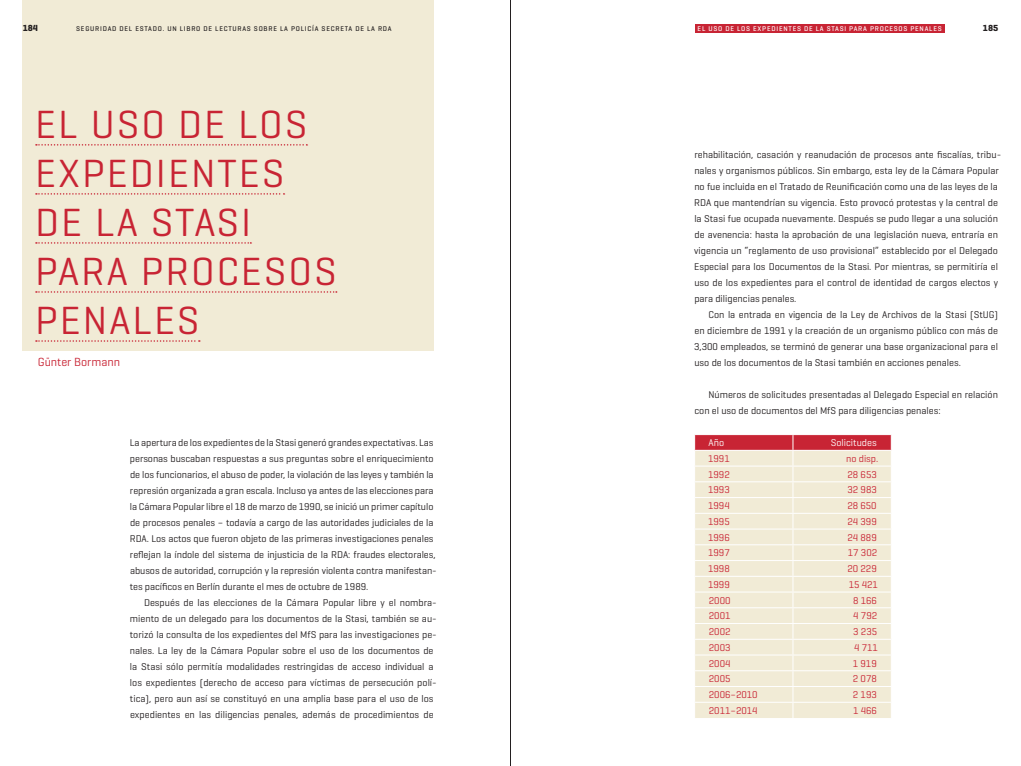
<style>
.page{position:relative;width:1021px;height:766px;background:#fff}
.page>*{position:absolute;margin:0;border:0;box-sizing:border-box;transform-origin:0 0}
.H3_-_Head{font:40px/49px "Geogrotesque";letter-spacing:.05em;color:#c82434}
.H4_-_Autor{font:12px "Geogrotesque";color:#c82434}
.P1_-_Text_Geo{font:10px/16px "Geogrotesque";color:#231f20}
.P1_-_Text_Geo-2{font:10px "Geogrotesque";color:#c82434}
.P1_-_Text_Geo___1{font:10px/16px "Geogrotesque";color:#231f20}
.P1_-_Text_Geo-3{font:10px "Geogrotesque";color:#fff}
.t1{font:700 9px "Geogrotesque";color:#231f20}
.t2{font:500 7px "Geogrotesque";letter-spacing:.11em;color:#231f20}
.t3{font:500 7px "Geogrotesque";letter-spacing:.11em;color:#fff}
</style>
<div class="page">
<div style="left:23px;top:0;width:411px;height:350px;background:#f1ebd6"></div>
<svg style="left:36px;top:144px;width:272px;height:1px"></svg>
<svg style="left:36px;top:193px;width:249px;height:1px"></svg>
<svg style="left:36px;top:242px;width:216px;height:1px"></svg>
<svg style="left:36px;top:291px;width:302px;height:1px"></svg>
<svg style="left:36px;top:340px;width:164px;height:1px"></svg>
<svg style="left:694px;top:434px;width:197px;height:283px;background:#efe2d0"></svg>
<div style="left:694px;top:25px;width:250px;height:8px;background:#c82434"></div>
<hr style="left:510px;top:0;width:1px;height:765px;background:#231f20">
<p class="t1" style="left:23px;top:23px;width:17px">184</p>
<p class="t2" style="left:76px;top:24px;width:317px">SEGURIDAD DEL ESTADO. UN LIBRO DE LECTURAS SOBRE LA POLICÍA SECRETA DE LA RDA</p>
<p class="t3" style="left:697px;top:24px;width:246px">EL USO DE LOS EXPEDIENTES DE LA STASI PARA PROCESOS PENALES</p>
<p class="t1" style="left:982px;top:23px;width:17px">185</p>
<h3 class="H3_-_Head" style="left:35px;top:98px;width:303px">EL USO DE LOS<br>EXPEDIENTES<br>DE LA STASI<br>PARA PROCESOS<br>PENALES</h3>
<h4 class="H4_-_Autor" style="left:38px;top:354px;width:84px">Günter Bormann</h4>
<p class="P1_-_Text_Geo" style="left:130px;top:434px;width:308px">La apertura de los expedientes de la Stasi generó grandes expectativas. Las personas buscaban respuestas a sus preguntas sobre el enriquecimiento de los funcionarios, el abuso de poder, la violación de las leyes y también la represión organizada a gran escala. Incluso ya antes de las elecciones para la Cámara Popular libre el 18 de marzo de 1990, se inició un primer capítulo de procesos penales – todavía a cargo de las autoridades judiciales de la RDA. Los actos que fueron objeto de las primeras investigaciones penales reflejan la índole del sistema de injusticia de la RDA: fraudes electorales, abusos de autoridad, corrupción y la represión violenta contra manifestan&shy;tes pacíficos en Berlín durante el mes de octubre de 1989.</p>
<p class="P1_-_Text_Geo" style="left:130px;top:594px;width:308px;text-indent:14px">Después de las elecciones de la Cámara Popular libre y el nombra&shy;miento de un delegado para los documentos de la Stasi, también se au&shy;torizó la consulta de los expedientes del MfS para las investigaciones pe&shy;nales. La ley de la Cámara Popular sobre el uso de los documentos de la Stasi sólo permitía modalidades restringidas de acceso individual a los expedientes (derecho de acceso para víctimas de persecución polí&shy;tica), pero aun así se constituyó en una amplia base para el uso de los expedientes en las diligencias penales, además de procedimientos de</p>
<p class="P1_-_Text_Geo" style="left:694px;top:146px;width:308px">rehabilitación, casación y reanudación de procesos ante fiscalías, tribu&shy;nales y organismos públicos. Sin embargo, esta ley de la Cámara Popular no fue incluida en el Tratado de Reunificación como una de las leyes de la RDA que mantendrían su vigencia. Esto provocó protestas y la central de la Stasi fue ocupada nuevamente. Después se pudo llegar a una solución de avenencia: hasta la aprobación de una legislación nueva, entraría en vigencia un “reglamento de uso provisional” establecido por el Delegado Especial para los Documentos de la Stasi. Por mientras, se permitiría el uso de los expedientes para el control de identidad de cargos electos y para diligencias penales.</p>
<p class="P1_-_Text_Geo" style="left:694px;top:306px;width:305px;text-align:justify;text-indent:14px">Con la entrada en vigencia de la Ley de Archivos de la Stasi (StUG) en diciembre de 1991 y la creación de un organismo público con más de 3,300 empleados, se terminó de generar una base organizacional para el uso de los documentos de la Stasi también en acciones penales.</p>
<p class="P1_-_Text_Geo___1" style="left:694px;top:386px;width:305px;text-indent:14px">Números de solicitudes presentadas al Delegado Especial en relación con el uso de documentos del MfS para diligencias penales:</p>
<p class="P1_-_Text_Geo-3" style="left:708px;top:436px;width:17px">Año</p>
<p class="P1_-_Text_Geo-3" style="left:830px;top:436px;width:47px">Solicitudes</p>
<p class="P1_-_Text_Geo-2" style="left:708px;top:452px;width:23px">1991</p>
<p class="P1_-_Text_Geo-2" style="left:846px;top:452px;width:34px">no disp.</p>
<p class="P1_-_Text_Geo-2" style="left:708px;top:468px;width:23px">1992</p>
<p class="P1_-_Text_Geo-2" style="left:847px;top:468px;width:31px">28 653</p>
<p class="P1_-_Text_Geo-2" style="left:708px;top:483px;width:23px">1993</p>
<p class="P1_-_Text_Geo-2" style="left:847px;top:483px;width:31px">32 983</p>
<p class="P1_-_Text_Geo-2" style="left:708px;top:499px;width:23px">1994</p>
<p class="P1_-_Text_Geo-2" style="left:847px;top:499px;width:31px">28 650</p>
<p class="P1_-_Text_Geo-2" style="left:708px;top:515px;width:23px">1995</p>
<p class="P1_-_Text_Geo-2" style="left:847px;top:515px;width:31px">24 399</p>
<p class="P1_-_Text_Geo-2" style="left:708px;top:530px;width:23px">1996</p>
<p class="P1_-_Text_Geo-2" style="left:847px;top:530px;width:31px">24 889</p>
<p class="P1_-_Text_Geo-2" style="left:708px;top:546px;width:23px">1997</p>
<p class="P1_-_Text_Geo-2" style="left:847px;top:546px;width:31px">17 302</p>
<p class="P1_-_Text_Geo-2" style="left:708px;top:562px;width:23px">1998</p>
<p class="P1_-_Text_Geo-2" style="left:847px;top:562px;width:31px">20 229</p>
<p class="P1_-_Text_Geo-2" style="left:708px;top:578px;width:23px">1999</p>
<p class="P1_-_Text_Geo-2" style="left:848px;top:578px;width:31px">15 421</p>
<p class="P1_-_Text_Geo-2" style="left:708px;top:593px;width:23px">2000</p>
<p class="P1_-_Text_Geo-2" style="left:853px;top:593px;width:25px">8 166</p>
<p class="P1_-_Text_Geo-2" style="left:708px;top:609px;width:23px">2001</p>
<p class="P1_-_Text_Geo-2" style="left:853px;top:609px;width:25px">4 792</p>
<p class="P1_-_Text_Geo-2" style="left:708px;top:625px;width:23px">2002</p>
<p class="P1_-_Text_Geo-2" style="left:853px;top:625px;width:25px">3 235</p>
<p class="P1_-_Text_Geo-2" style="left:708px;top:641px;width:23px">2003</p>
<p class="P1_-_Text_Geo-2" style="left:854px;top:641px;width:25px">4 711</p>
<p class="P1_-_Text_Geo-2" style="left:708px;top:656px;width:23px">2004</p>
<p class="P1_-_Text_Geo-2" style="left:852px;top:656px;width:25px">1 919</p>
<p class="P1_-_Text_Geo-2" style="left:708px;top:672px;width:23px">2005</p>
<p class="P1_-_Text_Geo-2" style="left:853px;top:672px;width:25px">2 078</p>
<p class="P1_-_Text_Geo-2" style="left:708px;top:688px;width:50px">2006–2010</p>
<p class="P1_-_Text_Geo-2" style="left:853px;top:688px;width:25px">2 193</p>
<p class="P1_-_Text_Geo-2" style="left:708px;top:704px;width:50px">2011–2014</p>
<p class="P1_-_Text_Geo-2" style="left:853px;top:704px;width:25px">1 466</p>
</div>
